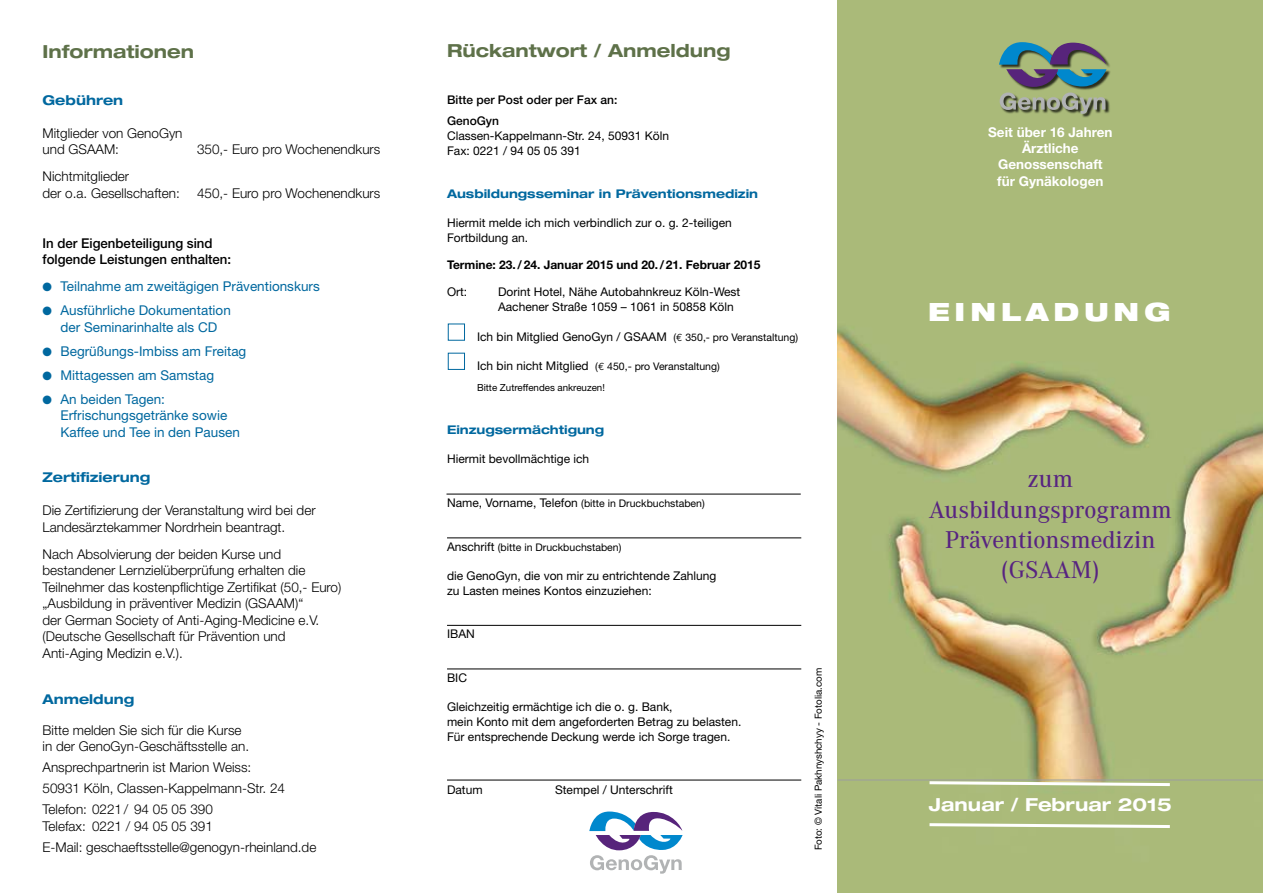
<style>
.page{position:relative;width:1263px;height:893px;background:#fff}
.page>*{position:absolute;margin:0;border:0;box-sizing:border-box;transform-origin:0 0}
.t1{font:500 25.2px/30.3px "Corporate A";color:#572381;text-align:center}
.t2{font:900 expanded 25.2px "Helvetica Neue";letter-spacing:.2em;color:#fff}
.t3{font:700 expanded 18px "Helvetica Neue";color:#5e7149}
.t4{font:700 expanded 18px "Helvetica Neue";color:#fff}
.t5{font:300 13.5px/16.5px "Helvetica Neue";color:#000}
.t6{font:13.5px/16.5px "Helvetica Neue";color:#00689f;text-align:center}
.t7{font:500 13.5px/16.5px "Helvetica Neue";color:#000}
.t8{font:700 13.5px/16.2px "Helvetica Neue";color:#fff;text-align:center}
.t9{font:700 expanded 13.5px "Helvetica Neue";color:#00689f}
.t10{font:12px/15px "Helvetica Neue";color:#000}
.t11{font:700 expanded 12px "Helvetica Neue";color:#00689f}
.t12{font:700 12px "Helvetica Neue";color:#000}
.t13{font:500 12px/21px "Helvetica Neue";color:#000}
.t14{font:10.5px "Helvetica Neue";color:#000}
.t15{font:9.75px "Helvetica Neue";color:#000}
.s1{font-size:10.5px}
.s2{font-family:"Euro Mono";font-size:10.5px}
.s3{font-size:12px}
.s4{font-family:"Euro Mono"}
</style>
<div class="page">
<img style="left:838px;top:0;width:425px;height:893px">
<div style="left:999px;top:43px;width:112px;height:75px;background:#000;opacity:.75"></div>
<svg style="left:999px;top:41px;width:107px;height:73px;background:#758a7f"></svg>
<hr style="left:838px;top:780px;width:425px;height:1px;background:#9c9d9f">
<hr style="left:446px;top:494px;width:355px;height:1px;background:#000">
<hr style="left:447px;top:625px;width:354px;height:1px;background:#000">
<hr style="left:447px;top:669px;width:354px;height:1px;background:#000">
<div style="left:448px;top:324px;width:17px;height:17px;border:1px solid #00689f"></div>
<div style="left:448px;top:353px;width:17px;height:17px;border:1px solid #00689f"></div>
<hr style="left:447px;top:780px;width:354px;height:1px;background:#000">
<hr style="left:447px;top:538px;width:354px;height:1px;background:#000">
<svg style="left:589px;top:811px;width:94px;height:63px"></svg>
<svg style="left:926px;top:780px;width:247px;height:8px"></svg>
<svg style="left:926px;top:822px;width:247px;height:7px"></svg>
<h2 class="t3" style="left:43px;top:40px;width:153px">Informationen</h2>
<p class="t9" style="left:43px;top:91px;width:82px">Gebühren</p>
<p class="t5" style="left:43px;top:124px;width:142px">Mitglieder von GenoGyn und GSAAM:</p>
<p class="t5" style="left:197px;top:141px;width:185px">350,- Euro pro Wochenendkurs</p>
<p class="t5" style="left:43px;top:168px;width:139px">Nichtmitglieder<br>der o.a. Gesellschaften:</p>
<p class="t5" style="left:197px;top:184px;width:185px">450,- Euro pro Wochenendkurs</p>
<p class="t7" style="left:43px;top:235px;width:190px">In der Eigenbeteiligung sind folgende Leistungen enthalten:</p>
<p class="t6" style="left:43px;top:278px;width:279px">● Teilnahme am zweitägigen Präventionskurs</p>
<p class="t6" style="left:43px;top:302px;width:190px">● Ausführliche Dokumentation der Seminarinhalte als CD</p>
<p class="t6" style="left:43px;top:343px;width:205px">● Begrüßungs-Imbiss am Freitag</p>
<p class="t6" style="left:43px;top:367px;width:173px">● Mittagessen am Samstag</p>
<p class="t6" style="left:61px;top:391px;width:181px;text-align:left;text-indent:-18px">● An beiden Tagen:<br>Erfrischungsgetränke sowie<br>Kaffee und Tee in den Pausen</p>
<p class="t9" style="left:43px;top:469px;width:109px">Zertifizierung</p>
<p class="t5" style="left:43px;top:502px;width:275px">Die Zertifizierung der Veranstaltung wird bei der<br>Landesärztekammer Nordrhein beantragt.</p>
<p class="t5" style="left:43px;top:546px;width:300px">Nach Absolvierung der beiden Kurse und bestandener Lernzielüberprüfung erhalten die Teilnehmer das kostenpflichtige Zertifikat (50,- Euro) „Ausbildung in präventiver Medizin (GSAAM)“<br>der German Society of Anti-Aging-Medicine e.V. (Deutsche Gesellschaft für Prävention und Anti-Aging Medizin e.V.).</p>
<p class="t9" style="left:43px;top:690px;width:93px">Anmeldung</p>
<p class="t5" style="left:43px;top:721px;width:208px">Bitte melden Sie sich für die Kurse in der GenoGyn-Geschäftsstelle an.</p>
<p class="t5" style="left:43px;top:756px;width:244px;line-height:21px">Ansprechpartnerin ist Marion Weiss:<br>50931 Köln, Classen-Kappelmann-Str. 24<br>Telefon: 0221/ 94 05 05 390</p>
<p class="t5" style="left:43px;top:815px;width:275px;line-height:21px">Telefax: 0221 / 94 05 05 391<br>E-Mail: geschaeftsstelle@genogyn-rheinland.de</p>
<h2 class="t3" style="left:447px;top:39px;width:285px">Rückantwort / Anmeldung</h2>
<p class="t13" style="left:447px;top:89px;width:172px">Bitte per Post oder per Fax an:<br>GenoGyn</p>
<p class="t10" style="left:447px;top:128px;width:224px">Classen-Kappelmann-Str. 24, 50931 Köln<br>Fax: 0221 / 94 05 05 391</p>
<p class="t11" style="left:447px;top:186px;width:313px">Ausbildungsseminar in Präventionsmedizin</p>
<p class="t10" style="left:447px;top:215px;width:286px">Hiermit melde ich mich verbindlich zur o. g. 2-teiligen<br>Fortbildung an.</p>
<p class="t12" style="left:447px;top:258px;width:315px">Termine: 23./24. Januar 2015 und 20./21. Februar 2015</p>
<p class="t10" style="left:447px;top:284px;width:22px">Ort:</p>
<p class="t10" style="left:498px;top:284px;width:244px">Dorint Hotel, Nähe Autobahnkreuz Köln-West<br>Aachener Straße 1059 – 1061 in 50858 Köln</p>
<p class="t10" style="left:477px;top:329px;width:323px">Ich bin Mitglied GenoGyn / GSAAM <span class="s1">(</span><span class="s2">€</span> <span class="s1">350,- pro Veranstaltung)</span></p>
<p class="t14" style="left:477px;top:360px;width:244px"><span class="s3">Ich bin nicht Mitglied</span> (<span class="s4">€</span> 450,- pro Veranstaltung)</p>
<p class="t15" style="left:477px;top:381px;width:129px">Bitte Zutreffendes ankreuzen!</p>
<p class="t11" style="left:447px;top:422px;width:159px">Einzugsermächtigung</p>
<p class="t10" style="left:447px;top:451px;width:144px">Hiermit bevollmächtige ich</p>
<p class="t14" style="left:447px;top:497px;width:259px"><span class="s3">Name, Vorname, Telefon</span> (bitte in Druckbuchstaben)</p>
<p class="t14" style="left:447px;top:541px;width:176px"><span class="s3">Anschrift</span> (bitte in Druckbuchstaben)</p>
<p class="t10" style="left:447px;top:568px;width:271px">die GenoGyn, die von mir zu entrichtende Zahlung zu Lasten meines Kontos einzuziehen:</p>
<p class="t10" style="left:447px;top:626px;width:29px">IBAN</p>
<p class="t10" style="left:447px;top:670px;width:21px">BIC</p>
<p class="t10" style="left:447px;top:699px;width:296px">Gleichzeitig ermächtige ich die o. g. Bank,<br>mein Konto mit dem angeforderten Betrag zu belasten.<br>Für entsprechende Deckung werde ich Sorge tragen.</p>
<p class="t10" style="left:447px;top:782px;width:37px">Datum</p>
<p class="t10" style="left:555px;top:782px;width:119px">Stempel / Unterschrift</p>
<p class="t15" style="left:812px;top:850px;width:184px;rotate:-90deg">Foto: © Vitali Pakhnyshchyy - Fotolia.com</p>
<p class="t8" style="left:988px;top:124px;width:126px">Seit über 16 Jahren<br>Ärztliche<br>Genossenschaft für Gynäkologen</p>
<h1 class="t2" style="left:928px;top:295px;width:244px">EINLADUNG</h1>
<h1 class="t1" style="left:929px;top:464px;width:244px">zum<br>Ausbildungsprogramm<br>Präventionsmedizin (GSAAM)</h1>
<h2 class="t4" style="left:929px;top:794px;width:244px">Januar / Februar 2015</h2>
</div>
